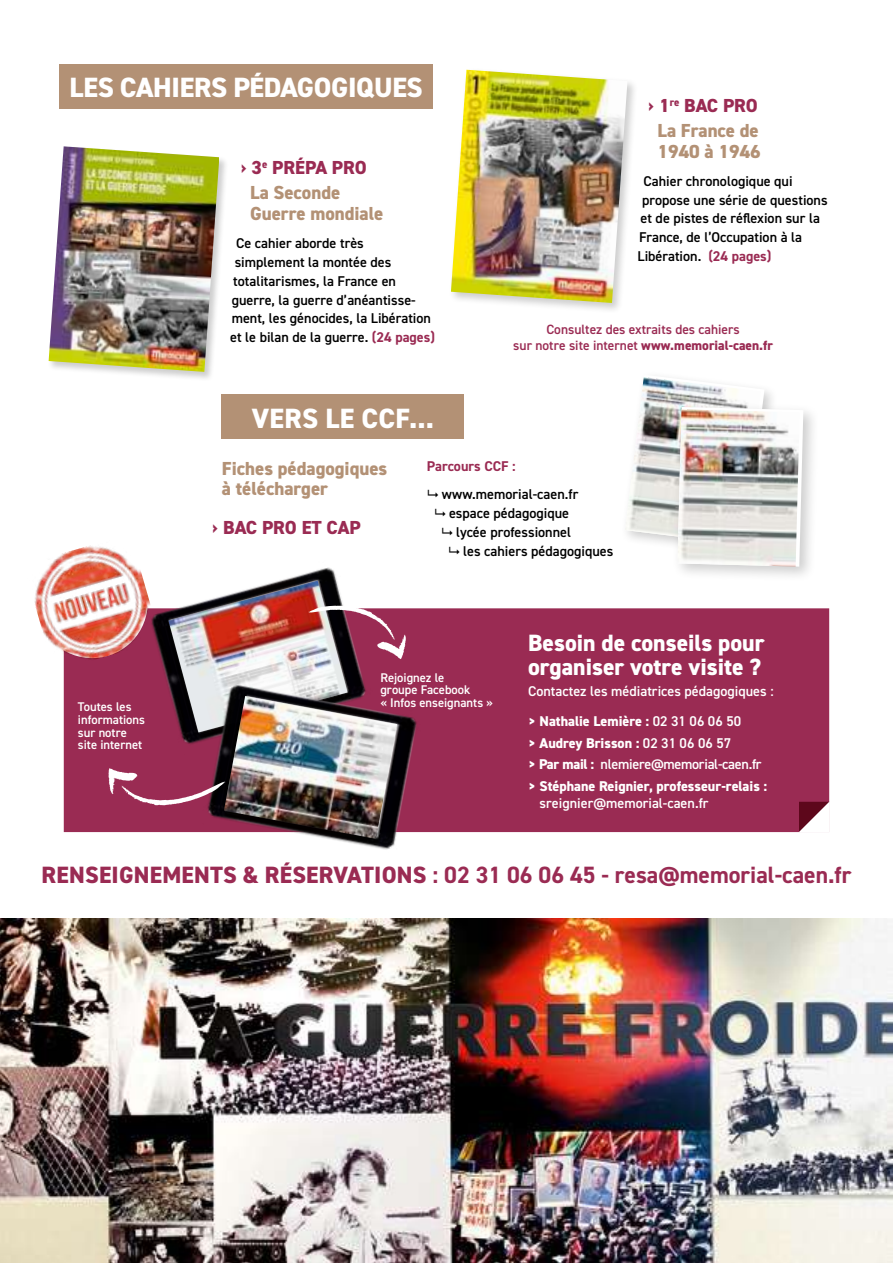
<style>
.page{position:relative;width:893px;height:1263px;background:#fff}
.page>*{position:absolute;margin:0;border:0;box-sizing:border-box;transform-origin:0 0}
.t1{font:800 27.9px "DIN2014";letter-spacing:-.01em;color:#fff}
.t2{font:800 27.9px "DIN2014";letter-spacing:.01em;color:#fff}
.t3{font:700 23.7px "DIN2014";color:#9a2b53}
.t4{font:800 23.7px/23.7px "DIN2014";color:#fff}
.t5{font:800 18.9px/24.9px "DIN2014";color:#b39175;text-align:center}
.t6{font:800 18.9px/24.9px "DIN2014";color:#9a2b53}
.t7{font:600 14.25px "DIN2014";color:#000}
.t8{font:800 14.25px/21.5px "DIN2014";color:#fff}
.t9{font:600 14.25px/30.5px "DIN2014";color:#fff}
.t10{font:700 14.25px "DIN2014";color:#9a2b53}
.t11{font:600 13.5px/15.5px "DIN2014";color:#9a2b53;text-align:center}
.t12{font:600 12.6px/12.6px "DIN2014";color:#fff}
.s1{color:#b39175}
.s2{font-weight:700;color:#9a2b53}
.s3{color:#9a2b53}
.s4{font-weight:800}
.s5{font-weight:600}
</style>
<div class="page">
<div style="left:672px;top:401px;width:148px;height:182px;background:#000;opacity:.2"></div>
<svg style="left:625px;top:377px;width:178px;height:190px"></svg>
<img style="left:677px;top:409px;width:123px;height:157px">
<div style="left:64px;top:608px;width:765px;height:224px;background:#9a2b53"></div>
<div style="left:48px;top:146px;width:180px;height:235px;background:#000;opacity:.2"></div>
<img style="left:49px;top:146px;width:170px;height:226px">
<div style="left:449px;top:68px;width:189px;height:246px;background:#000;opacity:.2"></div>
<img style="left:451px;top:70px;width:176px;height:233px">
<div style="left:60px;top:64px;width:373px;height:44px;background:#b39175"></div>
<div style="left:222px;top:395px;width:242px;height:44px;background:#b39175"></div>
<img style="left:0;top:918px;width:893px;height:345px">
<img style="left:134px;top:567px;width:243px;height:191px">
<img style="left:168px;top:580px;width:180px;height:152px">
<img style="left:191px;top:672px;width:235px;height:178px">
<img style="left:224px;top:696px;width:173px;height:143px">
<svg style="left:308px;top:606px;width:98px;height:53px"></svg>
<svg style="left:108px;top:768px;width:117px;height:37px"></svg>
<svg style="left:798px;top:801px;width:32px;height:32px"></svg>
<img style="left:34px;top:545px;width:127px;height:126px">
<h1 class="t1" style="left:70px;top:69px;width:355px">LES CAHIERS PÉDAGOGIQUES</h1>
<h3 class="t6" style="left:250px;top:155px;width:118px;text-indent:-9px">› 3<sup>e</sup> PRÉPA PRO<br><span class="s1">La Seconde</span></h3>
<h3 class="t5" style="left:250px;top:201px;width:135px">Guerre mondiale</h3>
<p class="t7" style="left:236px;top:233px;width:129px">Ce cahier aborde très</p>
<p class="t7" style="left:235px;top:252px;width:158px">simplement la montée des</p>
<p class="t7" style="left:233px;top:271px;width:164px">totalitarismes, la France en</p>
<p class="t7" style="left:232px;top:290px;width:186px">guerre, la guerre d’anéantisse-</p>
<p class="t7" style="left:232px;top:309px;width:201px">ment, les génocides, la Libération</p>
<p class="t7" style="left:230px;top:328px;width:206px">et le bilan de la guerre. <span class="s2">(24 pages)</span></p>
<h1 class="t2" style="left:252px;top:400px;width:184px">VERS LE CCF...</h1>
<h3 class="t5" style="left:648px;top:93px;width:112px"><span class="s3">› 1</span><sup>re</sup> <span class="s3">BAC PRO<br></span>La France de</h3>
<h3 class="t5" style="left:657px;top:139px;width:105px">1940 à 1946</h3>
<p class="t7" style="left:644px;top:171px;width:151px">Cahier chronologique qui</p>
<p class="t7" style="left:642px;top:190px;width:187px">propose une série de questions</p>
<p class="t7" style="left:641px;top:209px;width:181px">et de pistes de réflexion sur la</p>
<p class="t7" style="left:639px;top:228px;width:164px">France, de l’Occupation à la</p>
<p class="t7" style="left:638px;top:247px;width:135px">Libération. <span class="s2">(24 pages)</span></p>
<p class="t11" style="left:513px;top:321px;width:261px">Consultez des extraits des cahiers<br>sur notre site internet <span class="s4">www.memorial-caen.fr</span></p>
<p class="t12" style="left:78px;top:700px;width:69px">Toutes les informations sur notre site internet</p>
<h3 class="t5" style="left:222px;top:458px;width:167px;line-height:20.5px;text-align:left">Fiches pédagogiques à télécharger</h3>
<h3 class="t6" style="left:212px;top:515px;width:150px">› BAC PRO ET CAP</h3>
<p class="t10" style="left:427px;top:457px;width:90px">Parcours CCF :</p>
<p class="t7" style="left:442px;top:484px;width:138px">www.memorial-caen.fr</p>
<p class="t7" style="left:449px;top:503px;width:122px">espace pédagogique</p>
<p class="t7" style="left:456px;top:522px;width:117px">lycée professionnel</p>
<p class="t7" style="left:463px;top:541px;width:152px">les cahiers pédagogiques</p>
<p class="t12" style="left:380px;top:671px;width:114px">Rejoignez le<br>groupe Facebook<br>« Infos enseignants »</p>
<h2 class="t4" style="left:528px;top:631px;width:238px">Besoin de conseils pour organiser votre visite ?</h2>
<p class="t9" style="left:528px;top:675px;width:247px">Contactez les médiatrices pédagogiques : <span class="s4">&gt; Nathalie Lemière :</span> 02 31 06 06 50</p>
<p class="t8" style="left:528px;top:732px;width:240px">&gt; Audrey Brisson : <span class="s5">02 31 06 06 57<br></span>&gt; Par mail : <span class="s5">nlemiere@memorial-caen.fr </span>&gt; Stéphane Reignier, professeur-relais :</p>
<p class="t9" style="left:540px;top:787px;width:170px">sreignier@memorial-caen.fr</p>
<h2 class="t3" style="left:42px;top:859px;width:811px"><span class="s4">RENSEIGNEMENTS &amp; RÉSERVATIONS</span> : 02 31 06 06 45 - resa@memorial-caen.fr</h2>
</div>
